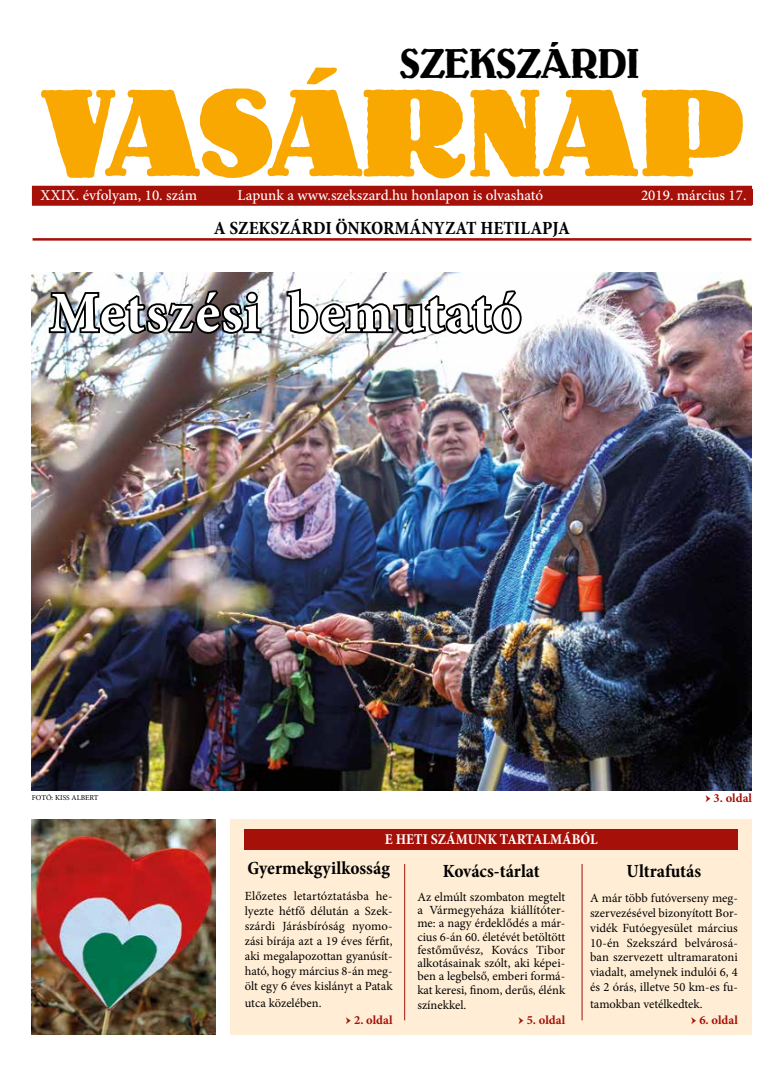
<style>
.page{position:relative;width:784px;height:1074px;background:#fff}
.page>*{position:absolute;margin:0;border:0;box-sizing:border-box;transform-origin:0 0}
.t1{font:700 122.5px "Lo Type";color:#f8a800}
.t2{font:700 57.38px "Minion Pro";letter-spacing:.02em;color:#fff}
.t3{font:41.25px "Lo Type";color:#000}
.t4{font:700 condensed 18.75px "Minion Pro";color:#000}
.t5{font:500 15px "Minion Pro";color:#fff}
.t6{font:700 condensed 15px "Minion Pro";color:#fff}
.t7{font:12.5px/13.2px "Minion Pro";color:#000;text-align:justify}
.t8{font:700 12.5px "Minion Pro";letter-spacing:.005em;color:#a51008}
.t9{font:7.5px "Minion Pro";color:#000}
.s1{font-weight:400}
</style>
<div class="page">
<hr style="left:33px;top:238px;width:718px;height:3px;background:#a51008">
<div style="left:32px;top:186px;width:719px;height:20px;background:#a51008"></div>
<img style="left:32px;top:273px;width:719px;height:517px">
<img style="left:47px;top:290px;width:55px;height:745px">
<img style="left:98px;top:289px;width:165px;height:47px">
<svg style="left:284px;top:286px;width:239px;height:50px"></svg>
<div style="left:230px;top:819px;width:521px;height:215px;background:#ffeed5"></div>
<div style="left:244px;top:829px;width:493px;height:20px;background:#a51008"></div>
<hr style="left:404px;top:864px;width:1px;height:156px;background:#a51008">
<hr style="left:581px;top:864px;width:1px;height:156px;background:#a51008">
<img style="left:32px;top:819px;width:183px;height:215px">
<h3 class="t3" style="left:399px;top:41px;width:240px">SZEKSZÁRDI</h3>
<h1 class="t1" style="left:41px;top:67px;width:702px">VASÁRNAP</h1>
<p class="t5" style="left:41px;top:185px;width:158px">XXIX. évfolyam, 10. szám</p>
<p class="t5" style="left:237px;top:185px;width:307px">Lapunk a www.szekszard.hu honlapon is olvasható</p>
<p class="t5" style="left:640px;top:185px;width:107px">2019. március 17.</p>
<h3 class="t4" style="left:214px;top:215px;width:357px">A SZEKSZÁRDI ÖNKORMÁNYZAT HETILAPJA</h3>
<h2 class="t2" style="left:50px;top:272px;width:473px">Metszési bemutató</h2>
<p class="t9" style="left:32px;top:793px;width:68px">FOTÓ: KISS ALBERT</p>
<p class="t8" style="left:705px;top:789px;width:48px">→ 3. oldal</p>
<p class="t6" style="left:384px;top:829px;width:214px">E HETI SZÁMUNK TARTALMÁBÓL</p>
<h3 class="t4" style="left:247px;top:855px;width:144px">Gyermekgyilkosság</h3>
<p class="t7" style="left:244px;top:888px;width:149px;line-height:15px">Előzetes letartóztatásba he&shy;lyezte hétfő délután a Szek&shy;szárdi Járásbíróság nyomo&shy;zási bírája azt a 19 éves férfit, aki megalapozottan gyanúsít&shy;ható, hogy március 8-án meg&shy;ölt egy 6 éves kislányt a Patak</p>
<p class="t7" style="left:244px;top:996px;width:78px">utca közelében.</p>
<p class="t8" style="left:345px;top:1011px;width:48px"><span class="s1">→</span> 2. oldal</p>
<h3 class="t4" style="left:442px;top:858px;width:99px">Kovács-tárlat</h3>
<p class="t7" style="left:417px;top:890px;width:149px">Az elmúlt szombaton megtelt a Vármegyeháza kiállítóter&shy;me: a nagy érdeklődés a már&shy;cius 6-án 60. életévét betöltött festőművész, Kovács Tibor alkotásainak szólt, aki képei&shy;ben a legbelső, emberi formá&shy;kat keresi, finom, derűs, élénk</p>
<p class="t7" style="left:417px;top:998px;width:50px">színekkel.</p>
<p class="t8" style="left:518px;top:1011px;width:48px"><span class="s1">→</span> 5. oldal</p>
<h3 class="t4" style="left:626px;top:858px;width:76px">Ultrafutás</h3>
<p class="t7" style="left:589px;top:891px;width:149px;line-height:14.8px">A már több futóverseny meg&shy;szervezésével bizonyított Bor&shy;vidék Futóegyesület március 10-én Szekszárd belvárosá&shy;ban szervezett ultramaratoni viadalt, amelynek indulói 6, 4 és 2 órás, illetve 50 km-es fu-</p>
<p class="t7" style="left:589px;top:997px;width:114px">tamokban vetélkedtek.</p>
<p class="t8" style="left:690px;top:1011px;width:48px"><span class="s1">→</span> 6. oldal</p>
</div>
